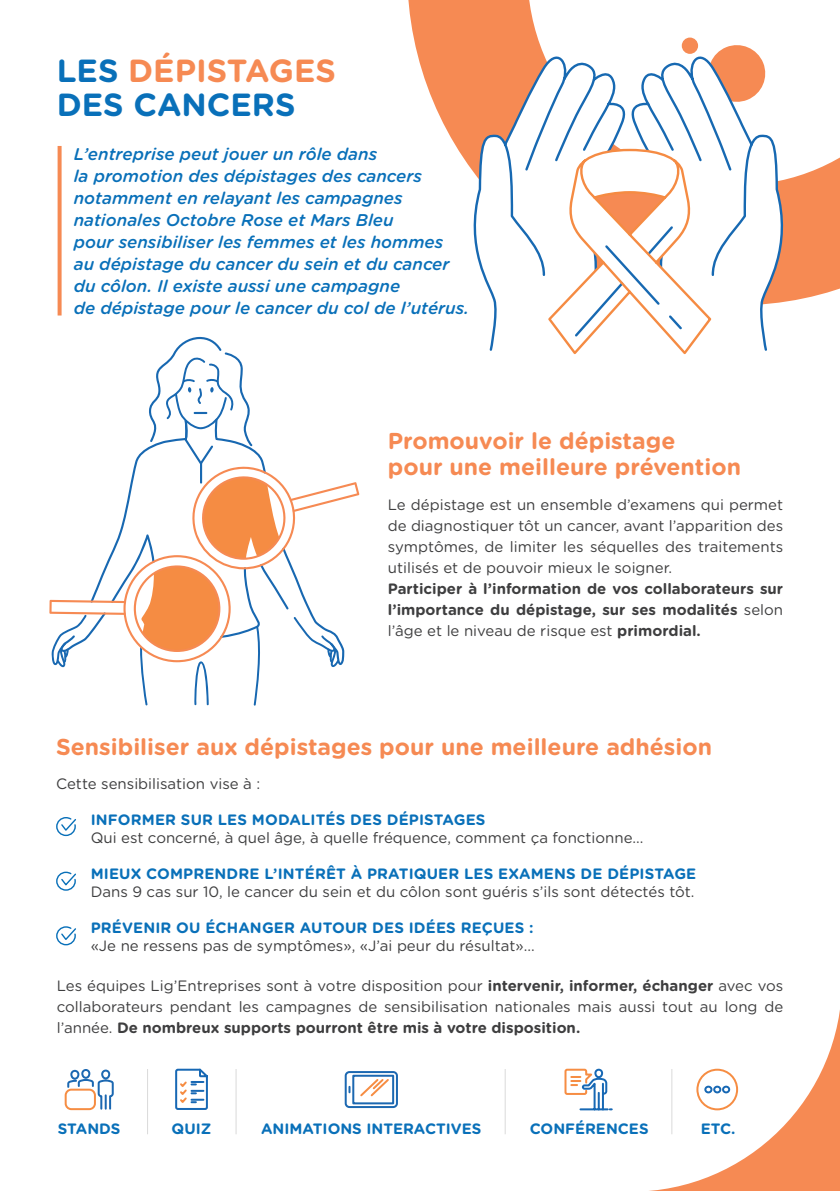
<style>
.page{position:relative;width:840px;height:1191px;background:#fff}
.page>*{position:absolute;margin:0;border:0;box-sizing:border-box;transform-origin:0 0}
.t1{font:700 32px/34px "Gotham Rounded";color:#0970b9}
.t2{font:700 23px/26px "Gotham Rounded";color:#f68a53}
.t3{font:italic 500 17px/22px "Gotham Rounded";color:#0970b9}
.t4{font:15px/21px "Gotham Rounded";color:#3e3e3f;text-align:justify}
.t5{font:700 15px "Gotham Rounded";letter-spacing:.01em;color:#0970b9}
.t6{font:700 15px/21px "Gotham Rounded";color:#3e3e3f;text-align:justify}
.s1{color:#f68a53}
.s2{font-weight:400}
.s3{font-weight:700}
</style>
<div class="page">
<svg style="left:408px;top:0;width:431px;height:301px"></svg>
<svg style="left:58px;top:146px;width:4px;height:169px"></svg>
<svg style="left:56px;top:817px;width:20px;height:20px"></svg>
<svg style="left:56px;top:871px;width:20px;height:20px"></svg>
<svg style="left:56px;top:926px;width:20px;height:20px"></svg>
<svg style="left:344px;top:1071px;width:54px;height:38px"></svg>
<svg style="left:66px;top:1069px;width:48px;height:41px"></svg>
<div style="left:65px;top:1088px;width:31px;height:22px;border:2px solid #f68d43;border-radius:6px"></div>
<hr style="left:147px;top:1069px;width:1px;height:65px;background:#3e3e3f">
<hr style="left:235px;top:1069px;width:1px;height:65px;background:#3e3e3f">
<hr style="left:504px;top:1069px;width:1px;height:65px;background:#3e3e3f">
<svg style="left:175px;top:1068px;width:33px;height:42px"></svg>
<svg style="left:463px;top:43px;width:167px;height:308px"></svg>
<svg style="left:625px;top:47px;width:167px;height:304px"></svg>
<svg style="left:546px;top:148px;width:166px;height:207px"></svg>
<div style="left:681px;top:38px;width:16px;height:16px;background:#f68a53;border-radius:50%"></div>
<svg style="left:564px;top:1016px;width:275px;height:175px"></svg>
<svg style="left:49px;top:336px;width:310px;height:369px"></svg>
<h1 class="t1" style="left:57px;top:53px;width:280px">LES <span class="s1">DÉPISTAGES<br></span>DES CANCERS</h1>
<p class="t3" style="left:74px;top:142px;width:397px">L’entreprise peut jouer un rôle dans<br>la promotion des dépistages des cancers notamment en relayant les campagnes nationales Octobre Rose et Mars Bleu<br>pour sensibiliser les femmes et les hommes<br>au dépistage du cancer du sein et du cancer du côlon. Il existe aussi une campagne<br>de dépistage pour le cancer du col de l’utérus.</p>
<h2 class="t2" style="left:387px;top:427px;width:354px">Promouvoir le dépistage<br>pour une meilleure prévention</h2>
<p class="t4" style="left:387px;top:494px;width:396px">Le dépistage est un ensemble d’examens qui permet de diagnostiquer tôt un cancer, avant l’apparition des symptômes, de limiter les séquelles des traitements utilisés et de pouvoir mieux le soigner.</p>
<p class="t6" style="left:387px;top:578px;width:396px">Participer à l’information de vos collaborateurs sur l’importance du dépistage, sur ses modalités <span class="s2">selon l’âge et le niveau de risque est</span> primordial.</p>
<h2 class="t2" style="left:56px;top:733px;width:657px">Sensibiliser aux dépistages pour une meilleure adhésion</h2>
<p class="t4" style="left:56px;top:772px;width:205px">Cette sensibilisation vise à :</p>
<p class="t5" style="left:91px;top:808px;width:396px">INFORMER SUR LES MODALITÉS DES DÉPISTAGES</p>
<p class="t4" style="left:91px;top:826px;width:554px">Qui est concerné, à quel âge, à quelle fréquence, comment ça fonctionne...</p>
<p class="t5" style="left:91px;top:862px;width:606px">MIEUX COMPRENDRE L’INTÉRÊT À PRATIQUER LES EXAMENS DE DÉPISTAGE</p>
<p class="t4" style="left:91px;top:880px;width:605px">Dans 9 cas sur 10, le cancer du sein et du côlon sont guéris s’ils sont détectés tôt.</p>
<p class="t5" style="left:91px;top:916px;width:444px">PRÉVENIR OU ÉCHANGER AUTOUR DES IDÉES REÇUES :</p>
<p class="t4" style="left:91px;top:934px;width:445px">«Je ne ressens pas de symptômes», «J’ai peur du résultat»...</p>
<p class="t4" style="left:57px;top:974px;width:727px">Les équipes Lig’Entreprises sont à votre disposition pour <span class="s3">intervenir, informer, échanger</span> avec vos collaborateurs pendant les campagnes de sensibilisation nationales mais aussi tout au long de l’année. <span class="s3">De nombreux supports pourront être mis à votre disposition.</span></p>
<p class="t5" style="left:58px;top:1118px;width:64px">STANDS</p>
<p class="t5" style="left:171px;top:1118px;width:41px">QUIZ</p>
<p class="t5" style="left:261px;top:1118px;width:222px">ANIMATIONS INTERACTIVES</p>
<p class="t5" style="left:529px;top:1118px;width:120px">CONFÉRENCES</p>
<p class="t5" style="left:700px;top:1118px;width:36px">ETC.</p>
</div>
